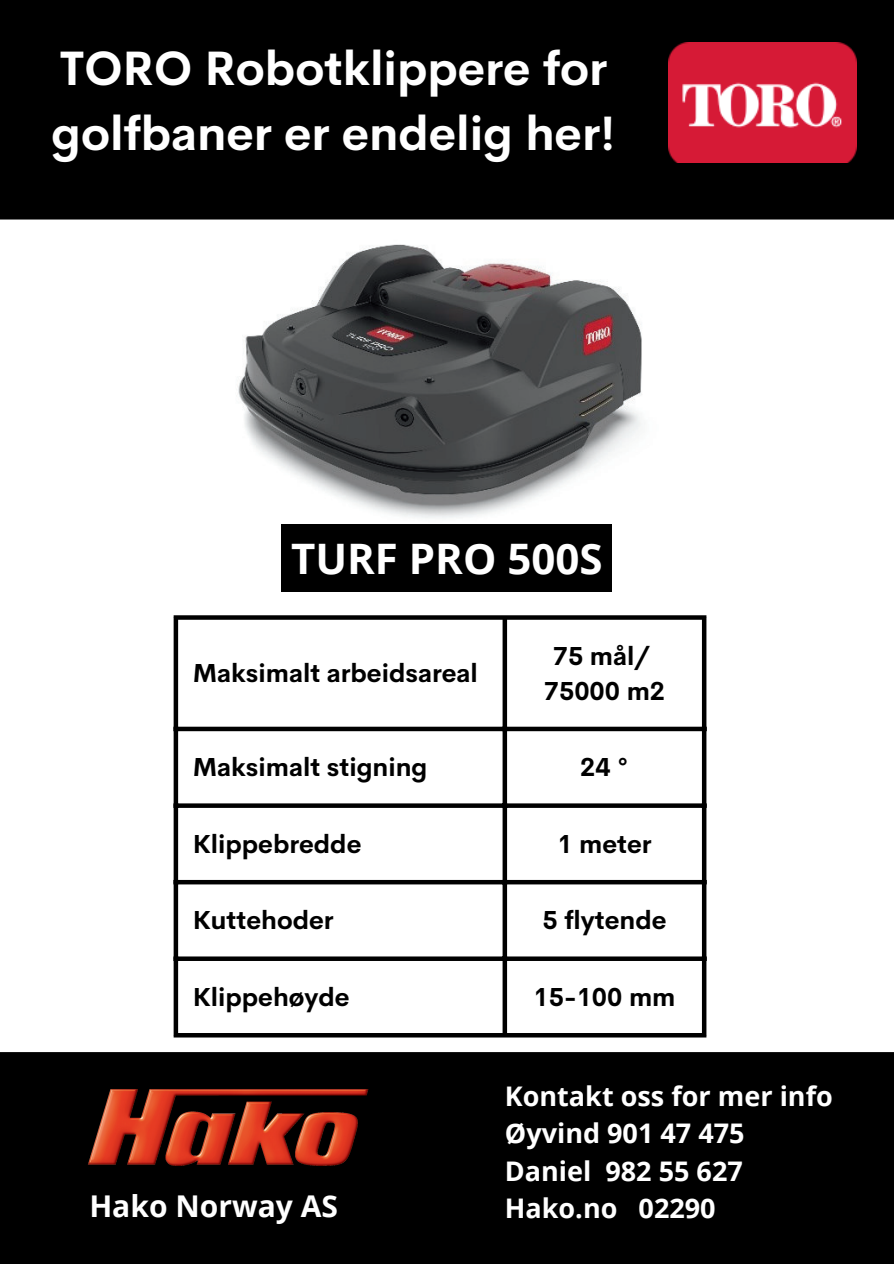
<style>
.page{position:relative;width:894px;height:1264px;background:#fff}
.page>*{position:absolute;margin:0;border:0;box-sizing:border-box;transform-origin:0 0}
.t1{font:700 47.25px/65.2px "Cerebri Sans";color:#fff}
.t2{font:700 42px "Open Sans";color:#fff}
.t3{font:700 30px "Open Sans";color:#fff}
.t4{font:700 27px/37.2px "Open Sans";color:#fff}
.t5{font:700 25.5px/34.8px "Cerebri Sans";color:#000;text-align:center}
</style>
<div class="page">
<img style="left:187px;top:219px;width:519px;height:299px">
<div style="left:0;top:1052px;width:893px;height:211px;background:#000"></div>
<div style="left:0;top:0;width:893px;height:219px;background:#000"></div>
<div style="left:173px;top:619px;width:5px;height:414px;background:#000"></div>
<div style="left:502px;top:619px;width:5px;height:414px;background:#000"></div>
<div style="left:701px;top:619px;width:5px;height:414px;background:#000"></div>
<svg style="left:173px;top:615px;width:533px;height:4px;background:#111"></svg>
<div style="left:173px;top:726px;width:533px;height:5px;background:#000"></div>
<div style="left:173px;top:803px;width:533px;height:5px;background:#000"></div>
<hr style="left:173px;top:880px;width:533px;height:4px;background:#000">
<div style="left:173px;top:956px;width:533px;height:5px;background:#000"></div>
<hr style="left:173px;top:1033px;width:533px;height:4px;background:#000">
<img style="left:57px;top:1078px;width:341px;height:96px">
<img style="left:668px;top:42px;width:188px;height:121px">
<div style="left:281px;top:524px;width:331px;height:67px;background:#000"></div>
<h1 class="t1" style="left:51px;top:32px;width:565px">TORO Robotklippere for golfbaner er endelig her!</h1>
<h2 class="t2" style="left:291px;top:529px;width:313px">TURF PRO 500S</h2>
<p class="t5" style="left:193px;top:653px;width:286px">Maksimalt arbeidsareal</p>
<p class="t5" style="left:543px;top:636px;width:123px">75 mål/<br>75000 m2</p>
<p class="t5" style="left:193px;top:747px;width:236px">Maksimalt stigning</p>
<p class="t5" style="left:580px;top:747px;width:50px">24 °</p>
<p class="t5" style="left:193px;top:824px;width:170px">Klippebredde</p>
<p class="t5" style="left:557px;top:824px;width:96px">1 meter</p>
<p class="t5" style="left:193px;top:900px;width:142px">Kuttehoder</p>
<p class="t5" style="left:542px;top:900px;width:125px">5 flytende</p>
<p class="t5" style="left:193px;top:977px;width:158px">Klippehøyde</p>
<p class="t5" style="left:533px;top:977px;width:143px">15-100 mm</p>
<p class="t4" style="left:504px;top:1077px;width:329px">Kontakt oss for mer info<br>Øyvind 901 47 475<br>Daniel 982 55 627</p>
<p class="t3" style="left:89px;top:1184px;width:250px">Hako Norway AS</p>
<p class="t4" style="left:504px;top:1188px;width:212px">Hako.no 02290</p>
</div>
